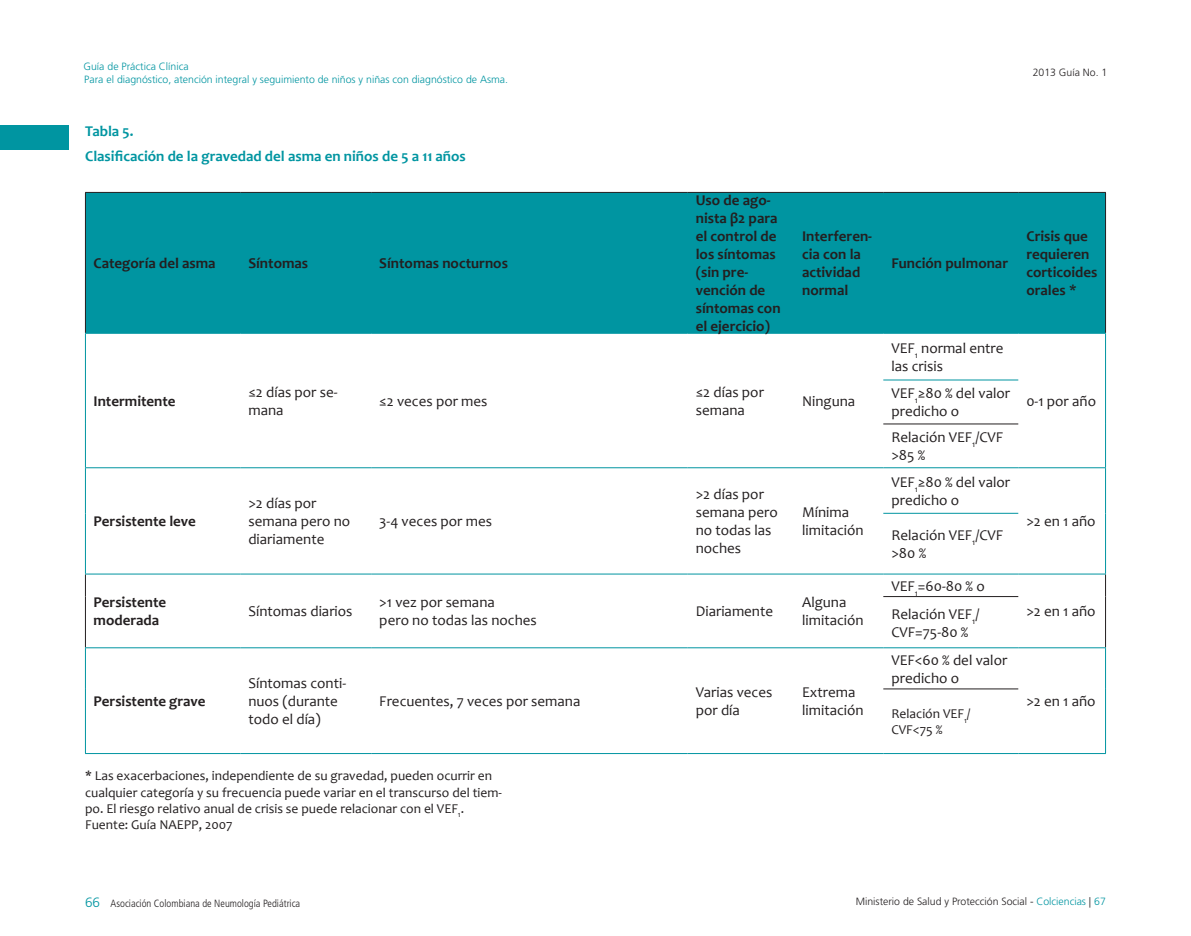
<style>
.page{position:relative;width:1191px;height:936px;background:#fff}
.page>*{position:absolute;margin:0;border:0;box-sizing:border-box;transform-origin:0 0}
.t1{font:15px/18px "Candara";color:#231f20}
.t2{font:700 15px/18px "Candara";color:#231f20}
.t3{font:700 15px/25.2px "Candara";color:#0095a1}
.t4{font:13.5px/16.2px "Candara";color:#231f20}
.t5{font:300 10.5px/12.6px "Frutiger LT Std";color:#0095a1}
.t6{font:300 10.5px "Frutiger LT Std";color:#231f20}
.t7{font:300 condensed 10.5px "Frutiger LT Std";color:#231f20}
.t8{font:8.7px "Candara";color:#231f20}
.s1{font-stretch:normal;font-size:13.5px;color:#0095a1}
.s2{color:#0095a1}
</style>
<div class="page">
<div style="left:86px;top:193px;width:1019px;height:140px;background:#0095a1"></div>
<hr style="left:85px;top:193px;width:1px;height:140px;background:#231f20">
<hr style="left:85px;top:192px;width:155px;height:1px;background:#231f20">
<hr style="left:240px;top:192px;width:131px;height:1px;background:#231f20">
<hr style="left:371px;top:192px;width:316px;height:1px;background:#231f20">
<hr style="left:687px;top:192px;width:107px;height:1px;background:#231f20">
<hr style="left:794px;top:192px;width:89px;height:1px;background:#231f20">
<hr style="left:883px;top:192px;width:135px;height:1px;background:#231f20">
<hr style="left:1018px;top:192px;width:88px;height:1px;background:#231f20">
<hr style="left:1105px;top:193px;width:1px;height:140px;background:#231f20">
<svg style="left:85px;top:574px;width:1px;height:22px"></svg>
<hr style="left:85px;top:596px;width:1px;height:51px;background:#231f20">
<svg style="left:1105px;top:574px;width:1px;height:22px"></svg>
<hr style="left:1105px;top:596px;width:1px;height:51px;background:#231f20">
<hr style="left:883px;top:423px;width:135px;height:1px;background:#231f20">
<hr style="left:883px;top:596px;width:135px;height:1px;background:#231f20">
<hr style="left:883px;top:688px;width:135px;height:1px;background:#231f20">
<hr style="left:85px;top:333px;width:155px;height:1px;background:#0095a1">
<hr style="left:85px;top:333px;width:1px;height:47px;background:#0095a1">
<hr style="left:240px;top:333px;width:131px;height:1px;background:#0095a1">
<hr style="left:371px;top:333px;width:316px;height:1px;background:#0095a1">
<hr style="left:687px;top:333px;width:107px;height:1px;background:#0095a1">
<hr style="left:794px;top:333px;width:89px;height:1px;background:#0095a1">
<hr style="left:85px;top:380px;width:1px;height:44px;background:#0095a1">
<hr style="left:85px;top:424px;width:1px;height:43px;background:#0095a1">
<hr style="left:883px;top:333px;width:135px;height:1px;background:#0095a1">
<hr style="left:883px;top:379px;width:135px;height:1px;background:#0095a1">
<hr style="left:1018px;top:333px;width:88px;height:1px;background:#0095a1">
<hr style="left:1105px;top:333px;width:1px;height:47px;background:#0095a1">
<hr style="left:1105px;top:380px;width:1px;height:44px;background:#0095a1">
<hr style="left:1105px;top:424px;width:1px;height:43px;background:#0095a1">
<hr style="left:883px;top:513px;width:135px;height:1px;background:#0095a1">
<hr style="left:85px;top:467px;width:155px;height:1px;background:#0095a1">
<hr style="left:85px;top:468px;width:1px;height:45px;background:#0095a1">
<hr style="left:240px;top:467px;width:131px;height:1px;background:#0095a1">
<hr style="left:371px;top:467px;width:316px;height:1px;background:#0095a1">
<hr style="left:687px;top:467px;width:107px;height:1px;background:#0095a1">
<hr style="left:794px;top:467px;width:89px;height:1px;background:#0095a1">
<hr style="left:85px;top:513px;width:1px;height:60px;background:#0095a1">
<hr style="left:85px;top:573px;width:155px;height:1px;background:#0095a1">
<hr style="left:240px;top:573px;width:131px;height:1px;background:#0095a1">
<hr style="left:371px;top:573px;width:316px;height:1px;background:#0095a1">
<hr style="left:687px;top:573px;width:107px;height:1px;background:#0095a1">
<hr style="left:794px;top:573px;width:89px;height:1px;background:#0095a1">
<hr style="left:883px;top:467px;width:135px;height:1px;background:#0095a1">
<hr style="left:1018px;top:467px;width:88px;height:1px;background:#0095a1">
<hr style="left:1105px;top:468px;width:1px;height:45px;background:#0095a1">
<hr style="left:1105px;top:513px;width:1px;height:60px;background:#0095a1">
<hr style="left:1018px;top:573px;width:88px;height:1px;background:#0095a1">
<hr style="left:883px;top:573px;width:135px;height:1px;background:#0095a1">
<hr style="left:85px;top:647px;width:155px;height:1px;background:#0095a1">
<hr style="left:85px;top:648px;width:1px;height:41px;background:#0095a1">
<hr style="left:240px;top:647px;width:131px;height:1px;background:#0095a1">
<hr style="left:371px;top:647px;width:316px;height:1px;background:#0095a1">
<hr style="left:687px;top:647px;width:107px;height:1px;background:#0095a1">
<hr style="left:794px;top:647px;width:89px;height:1px;background:#0095a1">
<hr style="left:85px;top:689px;width:1px;height:64px;background:#0095a1">
<hr style="left:85px;top:753px;width:155px;height:1px;background:#0095a1">
<hr style="left:240px;top:753px;width:131px;height:1px;background:#0095a1">
<hr style="left:371px;top:753px;width:316px;height:1px;background:#0095a1">
<hr style="left:687px;top:753px;width:107px;height:1px;background:#0095a1">
<hr style="left:794px;top:753px;width:89px;height:1px;background:#0095a1">
<hr style="left:883px;top:647px;width:135px;height:1px;background:#0095a1">
<hr style="left:1018px;top:647px;width:88px;height:1px;background:#0095a1">
<hr style="left:1105px;top:648px;width:1px;height:41px;background:#0095a1">
<hr style="left:1105px;top:689px;width:1px;height:64px;background:#0095a1">
<hr style="left:1018px;top:753px;width:88px;height:1px;background:#0095a1">
<hr style="left:883px;top:753px;width:135px;height:1px;background:#0095a1">
<div style="left:0;top:125px;width:68px;height:25px;background:#0095a1"></div>
<p class="t5" style="left:84px;top:60px;width:426px">Guía de Práctica Clínica<br>Para el diagnóstico, atención integral y seguimiento de niños y niñas con diagnóstico de Asma.</p>
<p class="t6" style="left:1032px;top:66px;width:76px">2013 Guía No. 1</p>
<p class="t3" style="left:85px;top:118px;width:382px">Tabla 5.<br>Clasificación de la gravedad del asma en niños de 5 a 11 años</p>
<p class="t2" style="left:94px;top:254px;width:124px">Categoría del asma</p>
<p class="t2" style="left:248px;top:254px;width:61px">Síntomas</p>
<p class="t2" style="left:379px;top:254px;width:130px">Síntomas nocturnos</p>
<p class="t2" style="left:696px;top:191px;width:86px">Uso de ago&shy;nista β2 para el control de los síntomas (sin pre&shy;vención de síntomas con el ejercicio)</p>
<p class="t2" style="left:802px;top:227px;width:71px">Interferen&shy;cia con la actividad normal</p>
<p class="t2" style="left:94px;top:392px;width:84px">Intermitente</p>
<p class="t1" style="left:248px;top:383px;width:91px">≤2 días por se&shy;mana</p>
<p class="t1" style="left:379px;top:392px;width:110px">≤2 veces por mes</p>
<p class="t1" style="left:696px;top:383px;width:70px">≤2 días por semana</p>
<p class="t1" style="left:802px;top:392px;width:55px">Ninguna</p>
<p class="t2" style="left:94px;top:512px;width:104px">Persistente leve</p>
<p class="t1" style="left:248px;top:494px;width:103px">&gt;2 días por semana pero no diariamente</p>
<p class="t1" style="left:379px;top:512px;width:114px">3-4 veces por mes</p>
<p class="t1" style="left:696px;top:485px;width:84px">&gt;2 días por semana pero no todas las noches</p>
<p class="t1" style="left:802px;top:503px;width:63px">Mínima limitación</p>
<p class="t2" style="left:94px;top:593px;width:74px">Persistente moderada</p>
<p class="t1" style="left:248px;top:602px;width:106px">Síntomas diarios</p>
<p class="t1" style="left:379px;top:593px;width:159px">&gt;1 vez por semana<br>pero no todas las noches</p>
<p class="t1" style="left:696px;top:602px;width:79px">Diariamente</p>
<p class="t1" style="left:802px;top:593px;width:63px">Alguna limitación</p>
<p class="t2" style="left:94px;top:692px;width:113px">Persistente grave</p>
<p class="t1" style="left:248px;top:674px;width:99px">Síntomas conti&shy;nuos (durante todo el día)</p>
<p class="t1" style="left:379px;top:692px;width:203px">Frecuentes, 7 veces por semana</p>
<p class="t1" style="left:696px;top:683px;width:78px">Varias veces por día</p>
<p class="t1" style="left:802px;top:683px;width:63px">Extrema limitación</p>
<p class="t4" style="left:85px;top:767px;width:418px">* Las exacerbaciones, independiente de su gravedad, pueden ocurrir en cualquier categoría y su frecuencia puede variar en el transcurso del tiem&shy;po. El riesgo relativo anual de crisis se puede relacionar con el VEF<sub>1</sub>.<br>Fuente: Guía NAEPP, 2007</p>
<p class="t2" style="left:891px;top:254px;width:118px">Función pulmonar</p>
<p class="t2" style="left:1026px;top:227px;width:72px">Crisis que requieren corticoides orales *</p>
<p class="t1" style="left:891px;top:339px;width:114px">VEF<sub>1</sub> normal entre las crisis</p>
<p class="t1" style="left:891px;top:384px;width:120px">VEF<sub>1</sub>≥80 % del valor predicho o</p>
<p class="t1" style="left:891px;top:428px;width:113px">Relación VEF<sub>1</sub>/CVF &gt;85 %</p>
<p class="t1" style="left:891px;top:473px;width:120px">VEF<sub>1</sub>≥80 % del valor predicho o</p>
<p class="t1" style="left:891px;top:526px;width:113px">Relación VEF<sub>1</sub>/CVF &gt;80 %</p>
<p class="t1" style="left:891px;top:571px;width:95px;line-height:27.9px">VEF<sub>1</sub>=60-80 % o<br>Relación VEF</p>
<p class="t8" style="left:972px;top:615px;width:9px">1<sup>/</sup></p>
<p class="t1" style="left:891px;top:622px;width:78px">CVF=75-80 %</p>
<p class="t1" style="left:891px;top:650px;width:117px">VEF&lt;60 % del valor predicho o</p>
<p class="t4" style="left:891px;top:705px;width:81px">Relación VEF<sub>1</sub>/<br>CVF&lt;75 %</p>
<p class="t1" style="left:1026px;top:392px;width:71px">0-1 por año</p>
<p class="t1" style="left:1026px;top:512px;width:71px">&gt;2 en 1 año</p>
<p class="t1" style="left:1026px;top:602px;width:71px">&gt;2 en 1 año</p>
<p class="t1" style="left:1026px;top:692px;width:71px">&gt;2 en 1 año</p>
<p class="t7" style="left:85px;top:897px;width:217px"><span class="s1">66</span> Asociación Colombiana de Neumología Pediátrica</p>
<p class="t6" style="left:855px;top:895px;width:252px">Ministerio de Salud y Protección Social - <span class="s2">Colciencias</span> | <span class="s2">67</span></p>
</div>
